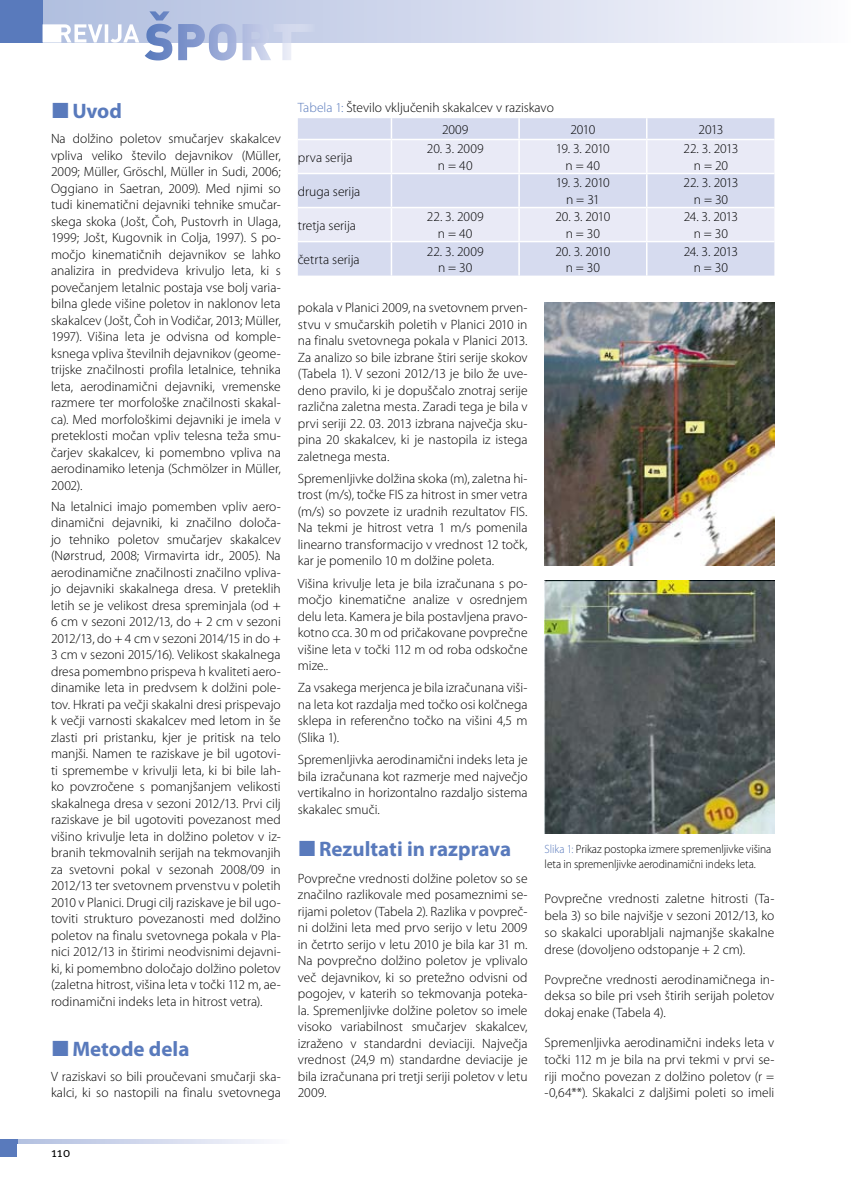
<style>
.page{position:relative;width:851px;height:1191px;background:#fff}
.page>*{position:absolute;margin:0;border:0;box-sizing:border-box;transform-origin:0 0}
.t1{font:700 21px "Myriad Pro";color:#597abc}
.t2{font:300 13.5px/16.5px "Myriad Pro";color:#000;text-align:justify}
.t3{font:13.5px "Meta Pro";color:#000}
.t4{font:300 12px/15px "Myriad Pro";letter-spacing:-.005em;color:#000;scale:.95 1}
.s1{color:#597abc}
</style>
<div class="page">
<div style="left:0;top:0;width:850px;height:43px;background:linear-gradient(to right,#aab9dd,#faf9fd)"></div>
<div style="left:0;top:0;width:43px;height:43px;background:#597abc"></div>
<div style="left:0;top:1140px;width:289px;height:17px;background:linear-gradient(to right,#acbade,#faf9fd)"></div>
<svg style="left:145px;top:11px;width:170px;height:49px"></svg>
<svg style="left:43px;top:24px;width:96px;height:19px"></svg>
<div style="left:0;top:1140px;width:17px;height:17px;background:#597abc"></div>
<div style="left:17px;top:1144px;width:272px;height:13px;background:#fff"></div>
<div style="left:298px;top:118px;width:476px;height:157px;background:#d6dbef"></div>
<svg style="left:298px;top:140px;width:476px;height:101px;background:#e3e5f3"></svg>
<hr style="left:390px;top:118px;width:2px;height:21px;background:#fff">
<svg style="left:518px;top:118px;width:1px;height:21px"></svg>
<svg style="left:646px;top:118px;width:1px;height:21px"></svg>
<hr style="left:298px;top:139px;width:93px;height:1px;background:#fff">
<hr style="left:391px;top:139px;width:128px;height:1px;background:#fff">
<hr style="left:390px;top:140px;width:2px;height:33px;background:#fff">
<hr style="left:519px;top:139px;width:127px;height:1px;background:#fff">
<hr style="left:518px;top:140px;width:1px;height:33px;background:#fff">
<hr style="left:646px;top:139px;width:128px;height:1px;background:#fff">
<hr style="left:646px;top:140px;width:1px;height:33px;background:#fff">
<hr style="left:298px;top:173px;width:93px;height:1px;background:#fff">
<hr style="left:391px;top:173px;width:128px;height:1px;background:#fff">
<hr style="left:390px;top:174px;width:2px;height:33px;background:#fff">
<hr style="left:519px;top:173px;width:127px;height:1px;background:#fff">
<hr style="left:518px;top:174px;width:1px;height:33px;background:#fff">
<hr style="left:646px;top:173px;width:128px;height:1px;background:#fff">
<hr style="left:646px;top:174px;width:1px;height:33px;background:#fff">
<hr style="left:298px;top:207px;width:93px;height:1px;background:#fff">
<hr style="left:391px;top:207px;width:128px;height:1px;background:#fff">
<hr style="left:390px;top:208px;width:2px;height:33px;background:#fff">
<hr style="left:519px;top:207px;width:127px;height:1px;background:#fff">
<hr style="left:518px;top:208px;width:1px;height:33px;background:#fff">
<hr style="left:646px;top:207px;width:128px;height:1px;background:#fff">
<hr style="left:646px;top:208px;width:1px;height:33px;background:#fff">
<hr style="left:298px;top:241px;width:93px;height:1px;background:#fff">
<hr style="left:391px;top:241px;width:128px;height:1px;background:#fff">
<hr style="left:390px;top:242px;width:2px;height:33px;background:#fff">
<hr style="left:519px;top:241px;width:127px;height:1px;background:#fff">
<hr style="left:518px;top:242px;width:1px;height:33px;background:#fff">
<hr style="left:646px;top:241px;width:128px;height:1px;background:#fff">
<hr style="left:646px;top:242px;width:1px;height:33px;background:#fff">
<img style="left:544px;top:302px;width:230px;height:264px">
<img style="left:544px;top:580px;width:230px;height:254px">
<h1 class="t1" style="left:72px;top:97px;width:51px">Uvod</h1>
<p class="t2" style="left:51px;top:131px;width:231px">Na dolžino poletov smučarjev skakalcev vpliva veliko število dejavnikov (Müller, 2009; Müller, Gröschl, Müller in Sudi, 2006; Oggiano in Saetran, 2009). Med njimi so tudi kinematični dejavniki tehnike smučar&shy;skega skoka (Jošt, Čoh, Pustovrh in Ulaga, 1999; Jošt, Kugovnik in Colja, 1997). S po&shy;močjo kinematičnih dejavnikov se lahko analizira in predvideva krivuljo leta, ki s povečanjem letalnic postaja vse bolj varia&shy;bilna glede višine poletov in naklonov leta skakalcev (Jošt, Čoh in Vodičar, 2013; Müller, 1997). Višina leta je odvisna od komple&shy;ksnega vpliva številnih dejavnikov (geome&shy;trijske značilnosti profila letalnice, tehnika leta, aerodinamični dejavniki, vremenske razmere ter morfološke značilnosti skakal&shy;ca). Med morfološkimi dejavniki je imela v preteklosti močan vpliv telesna teža smu&shy;čarjev skakalcev, ki pomembno vpliva na aerodinamiko letenja (Schmölzer in Müller, 2002).</p>
<p class="t2" style="left:51px;top:498px;width:231px">Na letalnici imajo pomemben vpliv aero&shy;dinamični dejavniki, ki značilno določa&shy;jo tehniko poletov smučarjev skakalcev (Nørstrud, 2008; Virmavirta idr., 2005). Na aerodinamične značilnosti značilno vpliva&shy;jo dejavniki skakalnega dresa. V preteklih letih se je velikost dresa spreminjala (od + 6 cm v sezoni 2012/13, do + 2 cm v sezoni 2012/13, do + 4 cm v sezoni 2014/15 in do + 3 cm v sezoni 2015/16). Velikost skakalnega dresa pomembno prispeva h kvaliteti aero&shy;dinamike leta in predvsem k dolžini pole&shy;tov. Hkrati pa večji skakalni dresi prispevajo k večji varnosti skakalcev med letom in še zlasti pri pristanku, kjer je pritisk na telo manjši. Namen te raziskave je bil ugotovi&shy;ti spremembe v krivulji leta, ki bi bile lah&shy;ko povzročene s pomanjšanjem velikosti skakalnega dresa v sezoni 2012/13. Prvi cilj raziskave je bil ugotoviti povezanost med višino krivulje leta in dolžino poletov v iz&shy;branih tekmovalnih serijah na tekmovanjih za svetovni pokal v sezonah 2008/09 in 2012/13 ter svetovnem prvenstvu v poletih 2010 v Planici. Drugi cilj raziskave je bil ugo&shy;toviti strukturo povezanosti med dolžino poletov na finalu svetovnega pokala v Pla&shy;nici 2012/13 in štirimi neodvisnimi dejavni&shy;ki, ki pomembno določajo dolžino poletov (zaletna hitrost, višina leta v točki 112 m, ae&shy;rodinamični indeks leta in hitrost vetra).</p>
<h1 class="t1" style="left:72px;top:1035px;width:119px">Metode dela</h1>
<p class="t2" style="left:51px;top:1068px;width:231px">V raziskavi so bili proučevani smučarji ska&shy;kalci, ki so nastopili na finalu svetovnega</p>
<p class="t2" style="left:442px;top:97px;width:113px;line-height:21.3px;text-indent:-144px"><span class="s1">Tabela 1:</span> Število vključenih skakalcev v raziskavo<br>2009</p>
<p class="t2" style="left:570px;top:121px;width:26px">2010</p>
<p class="t2" style="left:698px;top:121px;width:26px">2013</p>
<p class="t2" style="left:298px;top:149px;width:56px">prva serija</p>
<p class="t2" style="left:427px;top:141px;width:58px;text-align:center">20. 3. 2009 n = 40</p>
<p class="t2" style="left:556px;top:141px;width:55px;text-align:center">19. 3. 2010 n = 40</p>
<p class="t2" style="left:683px;top:141px;width:56px;text-align:center">22. 3. 2013 n = 20</p>
<p class="t2" style="left:298px;top:183px;width:64px">druga serija</p>
<p class="t2" style="left:556px;top:175px;width:55px;text-align:center">19. 3. 2010 n = 31</p>
<p class="t2" style="left:683px;top:175px;width:56px;text-align:center">22. 3. 2013 n = 30</p>
<p class="t2" style="left:298px;top:217px;width:60px">tretja serija</p>
<p class="t2" style="left:427px;top:209px;width:58px;text-align:center">22. 3. 2009 n = 40</p>
<p class="t2" style="left:555px;top:209px;width:56px;text-align:center">20. 3. 2010 n = 30</p>
<p class="t2" style="left:683px;top:209px;width:56px;text-align:center">24. 3. 2013 n = 30</p>
<p class="t2" style="left:298px;top:251px;width:63px">četrta serija</p>
<p class="t2" style="left:427px;top:243px;width:58px;text-align:center">22. 3. 2009 n = 30</p>
<p class="t2" style="left:555px;top:243px;width:56px;text-align:center">20. 3. 2010 n = 30</p>
<p class="t2" style="left:683px;top:243px;width:56px;text-align:center">24. 3. 2013 n = 30</p>
<p class="t2" style="left:298px;top:299px;width:231px">pokala v Planici 2009, na svetovnem prven&shy;stvu v smučarskih poletih v Planici 2010 in na finalu svetovnega pokala v Planici 2013.<br>Za analizo so bile izbrane štiri serije skokov (Tabela 1). V sezoni 2012/13 je bilo že uve&shy;deno pravilo, ki je dopuščalo znotraj serije različna zaletna mesta. Zaradi tega je bila v prvi seriji 22. 03. 2013 izbrana največja sku&shy;pina 20 skakalcev, ki je nastopila iz istega zaletnega mesta.</p>
<p class="t2" style="left:298px;top:470px;width:231px">Spremenljivke dolžina skoka (m), zaletna hi&shy;trost (m/s), točke FIS za hitrost in smer vetra (m/s) so povzete iz uradnih rezultatov FIS.<br>Na tekmi je hitrost vetra 1 m/s pomenila linearno transformacijo v vrednost 12 točk, kar je pomenilo 10 m dolžine poleta.</p>
<p class="t2" style="left:298px;top:575px;width:231px">Višina krivulje leta je bila izračunana s po&shy;močjo kinematične analize v osrednjem delu leta. Kamera je bila postavljena pravo&shy;kotno cca. 30 m od pričakovane povprečne višine leta v točki 112 m od roba odskočne mize..</p>
<p class="t2" style="left:298px;top:680px;width:231px">Za vsakega merjenca je bila izračunana viši&shy;na leta kot razdalja med točko osi kolčnega sklepa in referenčno točko na višini 4,5 m (Slika 1).</p>
<p class="t2" style="left:298px;top:751px;width:231px">Spremenljivka aerodinamični indeks leta je bila izračunana kot razmerje med največjo vertikalno in horizontalno razdaljo sistema skakalec smuči.</p>
<h1 class="t1" style="left:319px;top:835px;width:193px">Rezultati in razprava</h1>
<p class="t2" style="left:298px;top:870px;width:231px">Povprečne vrednosti dolžine poletov so se značilno razlikovale med posameznimi se&shy;rijami poletov (Tabela 2). Razlika v povpreč&shy;ni dolžini leta med prvo serijo v letu 2009 in četrto serijo v letu 2010 je bila kar 31 m.<br>Na povprečno dolžino poletov je vplivalo več dejavnikov, ki so pretežno odvisni od pogojev, v katerih so tekmovanja poteka&shy;la. Spremenljivke dolžine poletov so imele visoko variabilnost smučarjev skakalcev, izraženo v standardni deviaciji. Največja vrednost (24,9 m) standardne deviacije je bila izračunana pri tretji seriji poletov v letu 2009.</p>
<p class="t4" style="left:544px;top:842px;width:240px"><span class="s1">Slika 1:</span> Prikaz postopka izmere spremenljivke višina leta in spremenljivke aerodinamični indeks leta.</p>
<p class="t2" style="left:544px;top:890px;width:231px">Povprečne vrednosti zaletne hitrosti (Ta&shy;bela 3) so bile najvišje v sezoni 2012/13, ko so skakalci uporabljali najmanjše skakalne drese (dovoljeno odstopanje + 2 cm).</p>
<p class="t2" style="left:544px;top:970px;width:231px">Povprečne vrednosti aerodinamičnega in&shy;deksa so bile pri vseh štirih serijah poletov dokaj enake (Tabela 4).</p>
<p class="t2" style="left:544px;top:1034px;width:231px">Spremenljivka aerodinamični indeks leta v točki 112 m je bila na prvi tekmi v prvi se&shy;riji močno povezan z dolžino poletov (r = -0,64**). Skakalci z daljšimi poleti so imeli</p>
<p class="t3" style="left:51px;top:1144px;width:21px">110</p>
</div>
